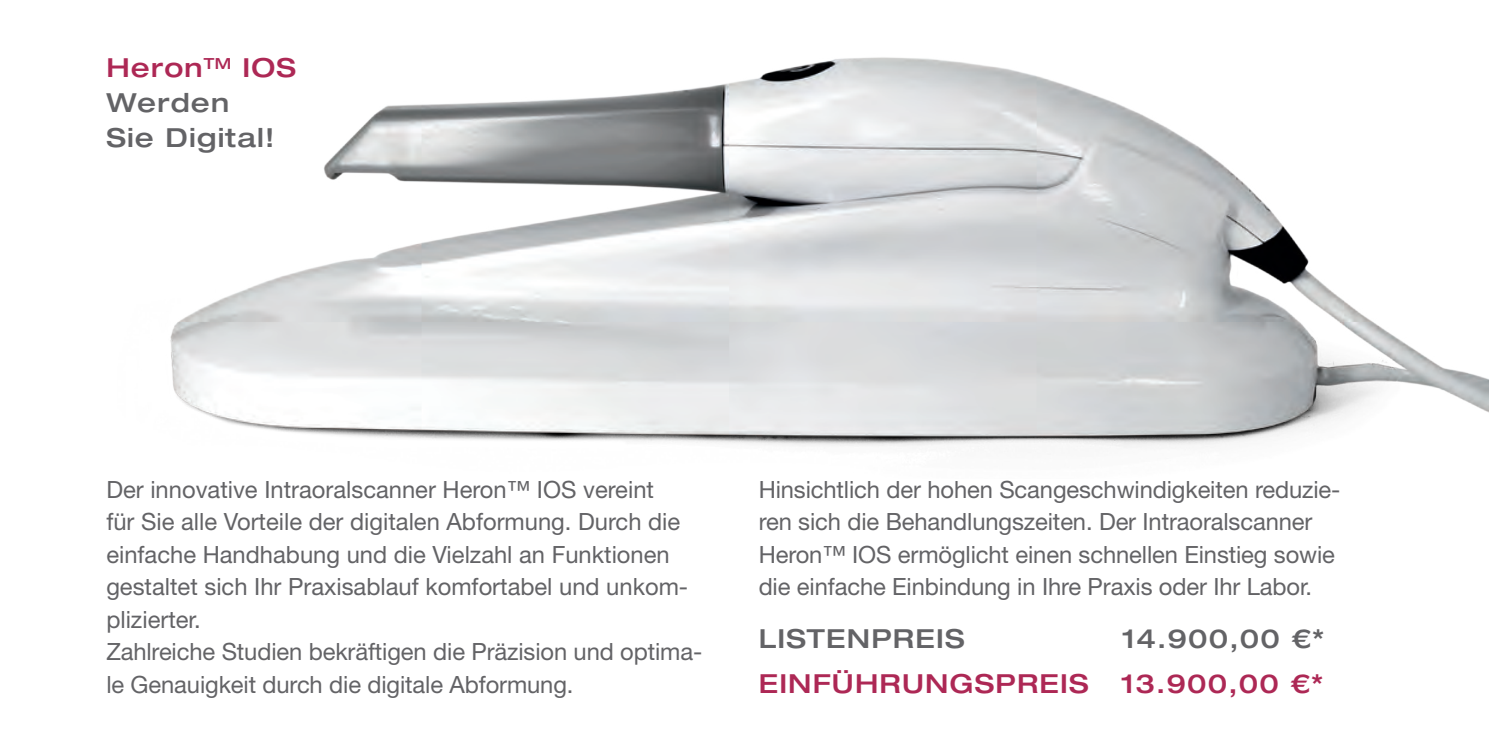
<style>
.page{position:relative;width:1489px;height:745px;background:#fff}
.page>*{position:absolute;margin:0;border:0;box-sizing:border-box;transform-origin:0 0}
.t1{font:500 expanded 26.25px/35px "Helvetica Neue LT";letter-spacing:.045em;color:#636366}
.t2{font:500 expanded 26.25px "Helvetica Neue LT";letter-spacing:.045em;color:#ad2855}
.t3{font:23.75px/32.5px "Helvetica Neue LT";letter-spacing:-.005em;color:#636366}
.s1{color:#ad2855}
</style>
<div class="page">
<img style="left:170px;top:57px;width:1318px;height:391px">
<p class="t1" style="left:106px;top:50px;width:191px"><span class="s1">Heron</span><sup>TM</sup> <span class="s1">IOS<br></span>Werden<br>Sie Digital!</p>
<p class="t3" style="left:106px;top:472px;width:597px">Der innovative Intraoralscanner Heron™ IOS vereint<br>für Sie alle Vorteile der digitalen Abformung. Durch die einfache Handhabung und die Vielzahl an Funktionen gestaltet sich Ihr Praxisablauf komfortabel und unkom&shy;plizierter.<br>Zahlreiche Studien bekräftigen die Präzision und optima&shy;le Genauigkeit durch die digitale Abformung.</p>
<p class="t3" style="left:758px;top:472px;width:583px">Hinsichtlich der hohen Scangeschwindigkeiten reduzie&shy;ren sich die Behandlungszeiten. Der Intraoralscanner Heron™ IOS ermöglicht einen schnellen Einstieg sowie die einfache Einbindung in Ihre Praxis oder Ihr Labor.</p>
<p class="t1" style="left:758px;top:620px;width:207px">LISTENPREIS</p>
<p class="t1" style="left:1122px;top:620px;width:203px">14.900,00 €*</p>
<p class="t2" style="left:758px;top:667px;width:566px">EINFÜHRUNGSPREIS 13.900,00 €*</p>
</div>
